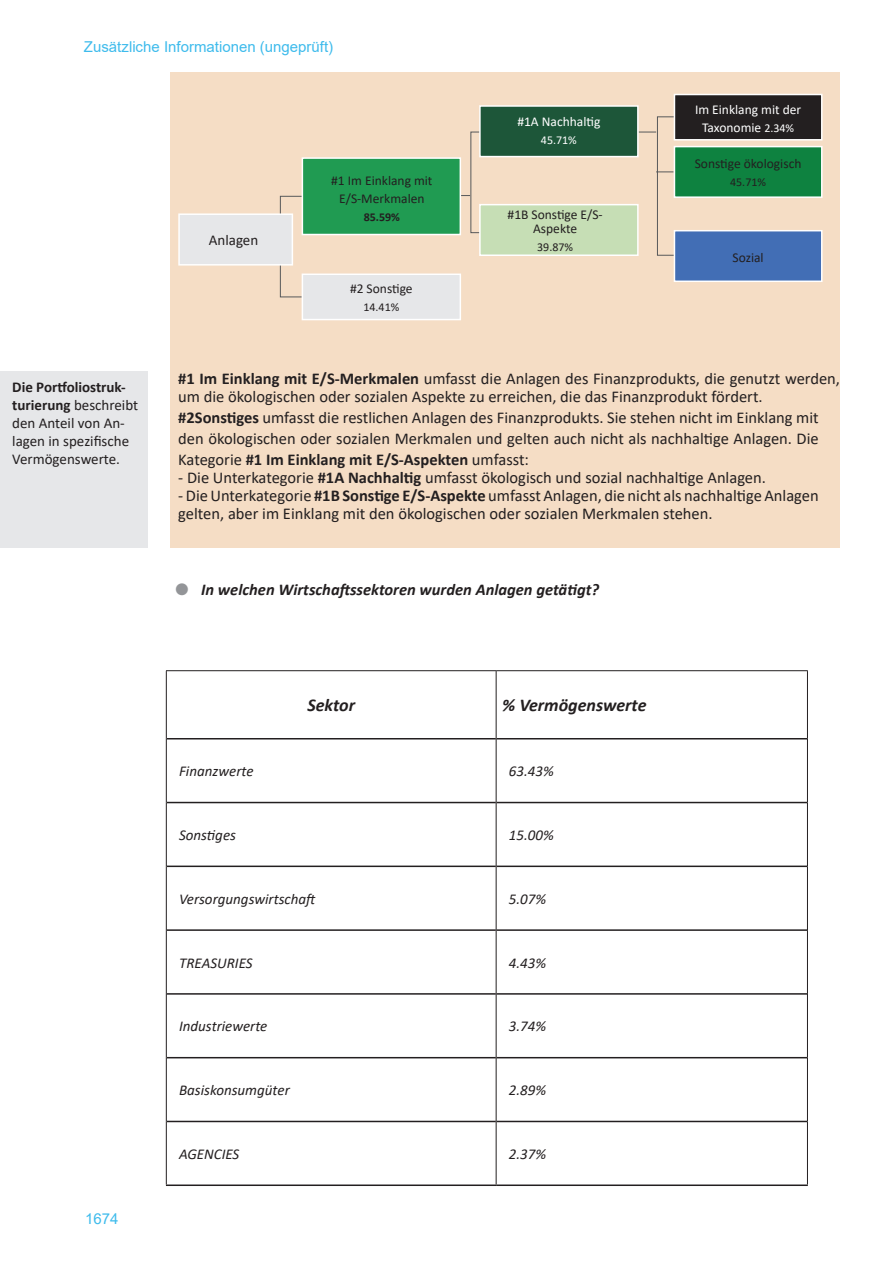
<style>
.page{position:relative;width:893px;height:1263px;background:#fff}
.page>*{position:absolute;margin:0;border:0;box-sizing:border-box;transform-origin:0 0}
.t1{font:italic 700 18px "Calibri";color:#231f20}
.t2{font:16.5px/18px "Calibri";color:#231f20}
.t3{font:italic 700 16.5px "Calibri";color:#231f20}
.t4{font:italic 15px "Calibri";color:#231f20}
.t5{font:15px/18px "Calibri";color:#231f20}
.t6{font:15px "Arial";color:#3ebbec}
.t7{font:13.5px/18px "Calibri";color:#231f20;text-align:center}
.t8{font:13.5px/18px "Calibri";color:#fff;text-align:center}
.t9{font:12px "Calibri";color:#231f20}
.t10{font:700 12px "Calibri";color:#231f20}
.t11{font:12px "Calibri";color:#fff}
.s1{font-size:12px}
.s2{font-weight:700}
.s3{color:#939598}
</style>
<div class="page">
<div style="left:171px;top:72px;width:669px;height:476px;background:#f5ddc5"></div>
<div style="left:280px;top:196px;width:29px;height:101px;border:1px solid #57585a"></div>
<div style="left:470px;top:132px;width:30px;height:101px;border:1px solid #57585a"></div>
<div style="left:657px;top:116px;width:29px;height:140px;border:1px solid #57585a"></div>
<svg style="left:639px;top:132px;width:17px;height:1px"></svg>
<svg style="left:656px;top:172px;width:18px;height:1px"></svg>
<div style="left:178px;top:213px;width:115px;height:53px;background:#e6e7e9;border:2px solid #fff"></div>
<div style="left:302px;top:157px;width:159px;height:78px;background:#209b52;border:2px solid #fff"></div>
<div style="left:302px;top:274px;width:159px;height:46px;background:#e6e7e9;border:2px solid #fff"></div>
<div style="left:479px;top:105px;width:160px;height:52px;background:#1d5639;border:2px solid #fff"></div>
<div style="left:479px;top:204px;width:160px;height:52px;background:#c6deb5;border:2px solid #fff"></div>
<div style="left:674px;top:95px;width:148px;height:45px;background:#231f20"></div>
<div style="left:674px;top:94px;width:148px;height:47px;border:2px solid #fff"></div>
<div style="left:674px;top:146px;width:148px;height:52px;background:#0e8240;border:2px solid #fff"></div>
<div style="left:674px;top:230px;width:148px;height:52px;background:#426eb5;border:2px solid #fff"></div>
<div style="left:0;top:371px;width:148px;height:177px;background:#e6e7e9"></div>
<hr style="left:167px;top:738px;width:329px;height:1px;background:#231f20">
<hr style="left:496px;top:738px;width:311px;height:1px;background:#231f20">
<hr style="left:167px;top:802px;width:329px;height:1px;background:#231f20">
<hr style="left:496px;top:802px;width:311px;height:1px;background:#231f20">
<hr style="left:167px;top:865px;width:329px;height:2px;background:#231f20">
<hr style="left:496px;top:865px;width:311px;height:2px;background:#231f20">
<hr style="left:167px;top:929px;width:329px;height:2px;background:#231f20">
<hr style="left:496px;top:929px;width:311px;height:2px;background:#231f20">
<hr style="left:167px;top:993px;width:329px;height:2px;background:#231f20">
<hr style="left:496px;top:993px;width:311px;height:2px;background:#231f20">
<hr style="left:167px;top:1057px;width:329px;height:1px;background:#231f20">
<hr style="left:496px;top:1057px;width:311px;height:1px;background:#231f20">
<hr style="left:167px;top:1121px;width:329px;height:1px;background:#231f20">
<hr style="left:496px;top:1121px;width:311px;height:1px;background:#231f20">
<hr style="left:166px;top:1184px;width:330px;height:2px;background:#231f20">
<hr style="left:496px;top:1184px;width:312px;height:2px;background:#231f20">
<hr style="left:166px;top:670px;width:330px;height:1px;background:#231f20">
<hr style="left:166px;top:671px;width:1px;height:68px;background:#231f20">
<hr style="left:496px;top:670px;width:312px;height:1px;background:#231f20">
<hr style="left:496px;top:671px;width:1px;height:68px;background:#231f20">
<hr style="left:807px;top:671px;width:1px;height:68px;background:#231f20">
<hr style="left:166px;top:739px;width:1px;height:63px;background:#231f20">
<hr style="left:496px;top:739px;width:1px;height:63px;background:#231f20">
<hr style="left:807px;top:739px;width:1px;height:63px;background:#231f20">
<hr style="left:166px;top:802px;width:1px;height:64px;background:#231f20">
<hr style="left:496px;top:802px;width:1px;height:64px;background:#231f20">
<hr style="left:807px;top:802px;width:1px;height:64px;background:#231f20">
<hr style="left:166px;top:866px;width:1px;height:64px;background:#231f20">
<hr style="left:496px;top:866px;width:1px;height:64px;background:#231f20">
<hr style="left:807px;top:866px;width:1px;height:64px;background:#231f20">
<hr style="left:166px;top:930px;width:1px;height:64px;background:#231f20">
<hr style="left:496px;top:930px;width:1px;height:64px;background:#231f20">
<hr style="left:807px;top:930px;width:1px;height:64px;background:#231f20">
<hr style="left:166px;top:994px;width:1px;height:64px;background:#231f20">
<hr style="left:496px;top:994px;width:1px;height:64px;background:#231f20">
<hr style="left:807px;top:994px;width:1px;height:64px;background:#231f20">
<hr style="left:166px;top:1058px;width:1px;height:63px;background:#231f20">
<hr style="left:496px;top:1058px;width:1px;height:63px;background:#231f20">
<hr style="left:807px;top:1058px;width:1px;height:63px;background:#231f20">
<hr style="left:166px;top:1121px;width:1px;height:63px;background:#231f20">
<hr style="left:496px;top:1121px;width:1px;height:63px;background:#231f20">
<hr style="left:807px;top:1121px;width:1px;height:63px;background:#231f20">
<p class="t6" style="left:84px;top:37px;width:251px">Zusätzliche Informationen (ungeprüft)</p>
<p class="t5" style="left:209px;top:231px;width:51px">Anlagen</p>
<p class="t7" style="left:331px;top:172px;width:103px">#1 Im Einklang mit<br>E/S-Merkmalen</p>
<p class="t10" style="left:364px;top:209px;width:38px">85.59%</p>
<p class="t7" style="left:350px;top:279px;width:64px">#2 Sonstige</p>
<p class="t9" style="left:363px;top:299px;width:37px">14.41%</p>
<p class="t8" style="left:517px;top:112px;width:84px">#1A Nachhaltig</p>
<p class="t11" style="left:541px;top:132px;width:37px">45.71%</p>
<p class="t7" style="left:508px;top:208px;width:97px;line-height:13.5px">#1B Sonstige E/S-<br>Aspekte</p>
<p class="t9" style="left:537px;top:238px;width:37px">39.87%</p>
<p class="t8" style="left:695px;top:101px;width:108px">Im Einklang mit der<br>Taxonomie <span class="s1">2.34%</span></p>
<p class="t7" style="left:695px;top:154px;width:108px">Sonstige ökologisch</p>
<p class="t9" style="left:730px;top:174px;width:37px">45.71%</p>
<p class="t7" style="left:732px;top:248px;width:33px">Sozial</p>
<p class="t5" style="left:12px;top:377px;width:127px"><span class="s2">Die Portfoliostruk&shy;turierung</span> beschreibt den Anteil von An&shy;lagen in spezifische<br>Vermögenswerte.</p>
<p class="t2" style="left:178px;top:369px;width:663px"><span class="s2">#1 Im Einklang mit E/S-Merkmalen</span> umfasst die Anlagen des Finanzprodukts, die genutzt werden, um die ökologischen oder sozialen Aspekte zu erreichen, die das Finanzprodukt fördert.</p>
<p class="t2" style="left:178px;top:406px;width:642px;line-height:21px;text-align:justify"><span class="s2">#2Sonstiges</span> umfasst die restlichen Anlagen des Finanzprodukts. Sie stehen nicht im Einklang mit den ökologischen oder sozialen Merkmalen und gelten auch nicht als nachhaltige Anlagen. Die Kategorie <span class="s2">#1 Im Einklang mit E/S-Aspekten</span> umfasst:</p>
<p class="t2" style="left:178px;top:468px;width:589px">- Die Unterkategorie <span class="s2">#1A Nachhaltig</span> umfasst ökologisch und sozial nachhaltige Anlagen.</p>
<p class="t2" style="left:178px;top:486px;width:642px">- Die Unterkategorie <span class="s2">#1B Sonstige E/S-Aspekte</span> umfasst Anlagen, die nicht als nachhaltige Anlagen gelten, aber im Einklang mit den ökologischen oder sozialen Merkmalen stehen.</p>
<p class="t3" style="left:176px;top:577px;width:425px"><span class="s3">●</span> In welchen Wirtschaftssektoren wurden Anlagen getätigt?</p>
<p class="t6" style="left:85px;top:1208px;width:35px">1674</p>
<p class="t1" style="left:307px;top:693px;width:49px">Sektor</p>
<p class="t1" style="left:502px;top:693px;width:146px">% Vermögenswerte</p>
<p class="t4" style="left:179px;top:761px;width:76px">Finanzwerte</p>
<p class="t4" style="left:509px;top:761px;width:46px">63.43%</p>
<p class="t4" style="left:179px;top:825px;width:58px">Sonstiges</p>
<p class="t4" style="left:509px;top:825px;width:46px">15.00%</p>
<p class="t4" style="left:179px;top:888px;width:139px">Versorgungswirtschaft</p>
<p class="t4" style="left:509px;top:888px;width:39px">5.07%</p>
<p class="t4" style="left:179px;top:952px;width:75px">TREASURIES</p>
<p class="t4" style="left:509px;top:952px;width:39px">4.43%</p>
<p class="t4" style="left:179px;top:1016px;width:90px">Industriewerte</p>
<p class="t4" style="left:509px;top:1016px;width:39px">3.74%</p>
<p class="t4" style="left:179px;top:1080px;width:112px">Basiskonsumgüter</p>
<p class="t4" style="left:509px;top:1080px;width:39px">2.89%</p>
<p class="t4" style="left:179px;top:1143px;width:62px">AGENCIES</p>
<p class="t4" style="left:509px;top:1143px;width:39px">2.37%</p>
</div>
